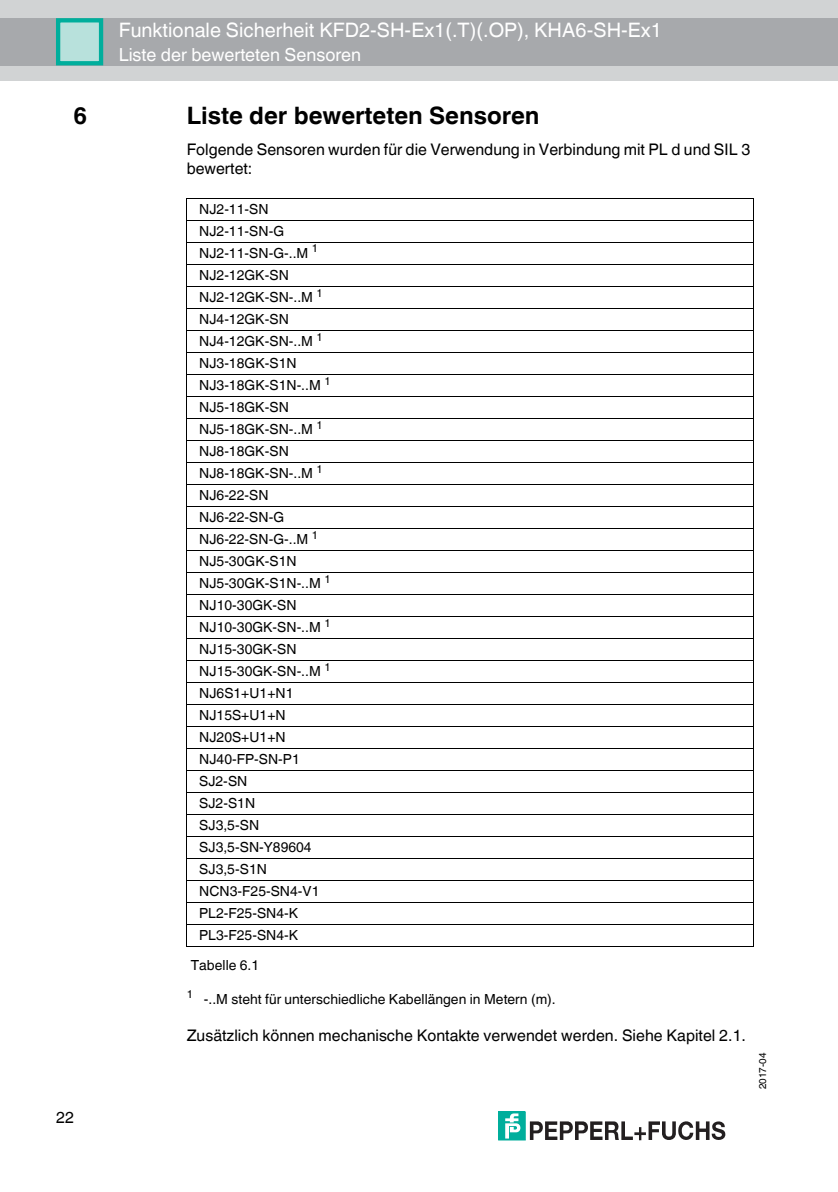
<style>
.page{position:relative;width:838px;height:1192px;background:#fff}
.page>*{position:absolute;margin:0;border:0;box-sizing:border-box;transform-origin:0 0}
.t1{font:700 24px "Helvetica World";color:#000}
.t2{font:20px "Helvetica World";color:#fff}
.t3{font:18px "Helvetica World";color:#fff}
.t4{font:16px/19.2px "Helvetica World";color:#000}
.t5{font:14px/22px "Helvetica World";letter-spacing:.005em;color:#000}
.t6{font:10px "Helvetica World";color:#000}
</style>
<div class="page">
<div style="left:0;top:0;width:838px;height:80px;background:#d1d3d4"></div>
<div style="left:0;top:18px;width:838px;height:48px;background:#a7a9ac"></div>
<div style="left:56px;top:19px;width:45px;height:45px;background:#b8e1dc"></div>
<div style="left:56px;top:18px;width:47px;height:47px;border:4px solid #00ae9c"></div>
<div style="left:499px;top:1112px;width:26px;height:28px;background:#00ae9c"></div>
<svg style="left:505px;top:1113px;width:16px;height:26px"></svg>
<svg style="left:530px;top:1121px;width:195px;height:19px"></svg>
<hr style="left:186px;top:199px;width:1px;height:747px;background:#000">
<hr style="left:753px;top:199px;width:1px;height:747px;background:#000">
<hr style="left:186px;top:198px;width:568px;height:1px;background:#000">
<hr style="left:186px;top:220px;width:568px;height:1px;background:#000">
<hr style="left:186px;top:242px;width:568px;height:1px;background:#000">
<hr style="left:186px;top:264px;width:568px;height:1px;background:#000">
<hr style="left:186px;top:286px;width:568px;height:1px;background:#000">
<hr style="left:186px;top:308px;width:568px;height:1px;background:#000">
<hr style="left:186px;top:330px;width:568px;height:1px;background:#000">
<hr style="left:186px;top:352px;width:568px;height:1px;background:#000">
<hr style="left:186px;top:374px;width:568px;height:1px;background:#000">
<hr style="left:186px;top:396px;width:568px;height:1px;background:#000">
<hr style="left:186px;top:418px;width:568px;height:1px;background:#000">
<hr style="left:186px;top:440px;width:568px;height:1px;background:#000">
<hr style="left:186px;top:462px;width:568px;height:1px;background:#000">
<hr style="left:186px;top:484px;width:568px;height:1px;background:#000">
<hr style="left:186px;top:506px;width:568px;height:1px;background:#000">
<hr style="left:186px;top:528px;width:568px;height:1px;background:#000">
<hr style="left:186px;top:550px;width:568px;height:1px;background:#000">
<hr style="left:186px;top:572px;width:568px;height:1px;background:#000">
<hr style="left:186px;top:594px;width:568px;height:1px;background:#000">
<hr style="left:186px;top:616px;width:568px;height:1px;background:#000">
<hr style="left:186px;top:638px;width:568px;height:1px;background:#000">
<hr style="left:186px;top:660px;width:568px;height:1px;background:#000">
<hr style="left:186px;top:682px;width:568px;height:1px;background:#000">
<hr style="left:186px;top:704px;width:568px;height:1px;background:#000">
<hr style="left:186px;top:726px;width:568px;height:1px;background:#000">
<hr style="left:186px;top:748px;width:568px;height:1px;background:#000">
<hr style="left:186px;top:770px;width:568px;height:1px;background:#000">
<hr style="left:186px;top:792px;width:568px;height:1px;background:#000">
<hr style="left:186px;top:814px;width:568px;height:1px;background:#000">
<hr style="left:186px;top:836px;width:568px;height:1px;background:#000">
<hr style="left:186px;top:858px;width:568px;height:1px;background:#000">
<hr style="left:186px;top:880px;width:568px;height:1px;background:#000">
<hr style="left:186px;top:902px;width:568px;height:1px;background:#000">
<hr style="left:186px;top:924px;width:568px;height:1px;background:#000">
<hr style="left:186px;top:946px;width:568px;height:1px;background:#000">
<h2 class="t2" style="left:119px;top:13px;width:545px">Funktionale Sicherheit KFD2-SH-Ex1(.T)(.OP), KHA6-SH-Ex1</h2>
<p class="t3" style="left:119px;top:40px;width:244px">Liste der bewerteten Sensoren</p>
<h1 class="t1" style="left:73px;top:96px;width:15px">6</h1>
<h1 class="t1" style="left:187px;top:96px;width:354px">Liste der bewerteten Sensoren</h1>
<p class="t4" style="left:187px;top:138px;width:565px">Folgende Sensoren wurden für die Verwendung in Verbindung mit PL d und SIL 3 bewertet:</p>
<p class="t4" style="left:56px;top:1106px;width:19px">22</p>
<p class="t5" style="left:199px;top:197px;width:120px">NJ2-11-SN<br>NJ2-11-SN-G<br>NJ2-11-SN-G-..M <sup>1</sup></p>
<p class="t5" style="left:199px;top:263px;width:133px">NJ2-12GK-SN<br>NJ2-12GK-SN-..M <sup>1<br></sup>NJ4-12GK-SN<br>NJ4-12GK-SN-..M <sup>1<br></sup>NJ3-18GK-S1N<br>NJ3-18GK-S1N-..M <sup>1<br></sup>NJ5-18GK-SN<br>NJ5-18GK-SN-..M <sup>1<br></sup>NJ8-18GK-SN<br>NJ8-18GK-SN-..M <sup>1<br></sup>NJ6-22-SN<br>NJ6-22-SN-G<br>NJ6-22-SN-G-..M <sup>1<br></sup>NJ5-30GK-S1N<br>NJ5-30GK-S1N-..M <sup>1<br></sup>NJ10-30GK-SN<br>NJ10-30GK-SN-..M <sup>1<br></sup>NJ15-30GK-SN<br>NJ15-30GK-SN-..M <sup>1<br></sup>NJ6S1+U1+N1<br>NJ15S+U1+N<br>NJ20S+U1+N<br>NJ40-FP-SN-P1<br>SJ2-SN<br>SJ2-S1N<br>SJ3,5-SN<br>SJ3,5-SN-Y89604<br>SJ3,5-S1N<br>NCN3-F25-SN4-V1<br>PL2-F25-SN4-K<br>PL3-F25-SN4-K</p>
<p class="t5" style="left:191px;top:953px;width:70px">Tabelle 6.1</p>
<p class="t5" style="left:187px;top:987px;width:370px"><sup>1</sup> -..M steht für unterschiedliche Kabellängen in Metern (m).</p>
<p class="t4" style="left:187px;top:1024px;width:561px">Zusätzlich können mechanische Kontakte verwendet werden. Siehe Kapitel 2.1.</p>
<p class="t6" style="left:754px;top:1089px;width:38px;rotate:-90deg">2017-04</p>
</div>
